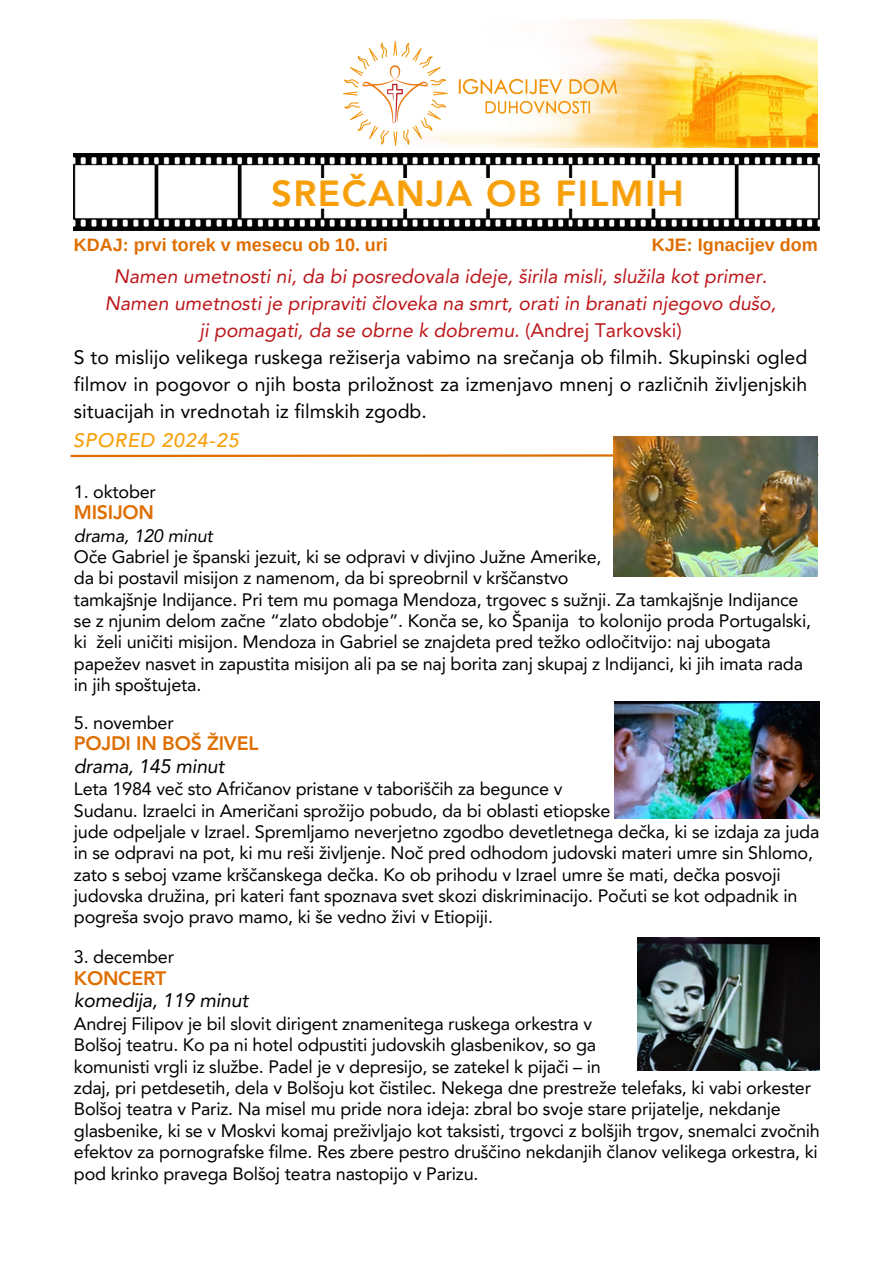
<style>
.page{position:relative;width:894px;height:1264px;background:#fff}
.page>*{position:absolute;margin:0;border:0;box-sizing:border-box;transform-origin:0 0}
.t1{font:800 36px "Avenir LT Pro";letter-spacing:.045em;color:#f79f08}
.t2{font:19.5px/27px "Avenir LT Pro";color:#000;text-align:justify}
.t3{font:italic 19.5px "Avenir LT Pro";color:#bd171b}
.t4{font:italic 19.5px "Avenir LT Pro";letter-spacing:-.015em;color:#000}
.t5{font:800 19.5px "Avenir LT Pro";letter-spacing:-.015em;color:#df6e00}
.t6{font:italic 19.5px "Avenir LT Pro";letter-spacing:.045em;color:#f79f08}
.t7{font:18px/21.3px "Avenir LT Pro";letter-spacing:-.015em;color:#000}
.t8{font:700 18px "Arimo";color:#df6e00}
.t9{font:italic 18px "Avenir LT Pro";letter-spacing:-.015em;color:#000}
.s1{font-style:normal}
</style>
<div class="page">
<img style="left:456px;top:20px;width:361px;height:128px">
<img style="left:343px;top:41px;width:273px;height:105px">
<img style="left:74px;top:154px;width:745px;height:76px">
<div style="left:303px;top:178px;width:423px;height:31px;background:#fff;border-radius:15px"></div>
<svg style="left:70px;top:453px;width:749px;height:5px"></svg>
<img style="left:613px;top:436px;width:204px;height:140px">
<img style="left:614px;top:701px;width:205px;height:117px">
<img style="left:637px;top:937px;width:182px;height:133px">
<h1 class="t1" style="left:271px;top:178px;width:414px">SREČANJA OB FILMIH</h1>
<h3 class="t8" style="left:651px;top:235px;width:167px">KJE: Ignacijev dom</h3>
<h2 class="t8" style="left:74px;top:235px;width:315px">KDAJ: prvi torek v mesecu ob 10. uri</h2>
<p class="t3" style="left:114px;top:268px;width:654px">Namen umetnosti ni, da bi posredovala ideje, širila misli, služila kot primer.</p>
<p class="t3" style="left:105px;top:295px;width:672px">Namen umetnosti je pripraviti človeka na smrt, orati in branati njegovo dušo,</p>
<p class="t3" style="left:199px;top:322px;width:484px">ji pomagati, da se obrne k dobremu. <span class="s1">(Andrej Tarkovski)</span></p>
<p class="t2" style="left:74px;top:345px;width:734px">S to mislijo velikega ruskega režiserja vabimo na srečanja ob filmih. Skupinski ogled filmov in pogovor o njih bosta priložnost za izmenjavo mnenj o različnih življenjskih situacijah in vrednotah iz filmskih zgodb.</p>
<h3 class="t6" style="left:73px;top:432px;width:167px">SPORED 2024-25</h3>
<p class="t7" style="left:74px;top:482px;width:83px">1. oktober</p>
<p class="t5" style="left:74px;top:504px;width:82px">MISIJON</p>
<p class="t9" style="left:74px;top:528px;width:140px">drama, 120 minut</p>
<p class="t7" style="left:74px;top:547px;width:529px">Oče Gabriel je španski jezuit, ki se odpravi v divjino Južne Amerike,</p>
<p class="t7" style="left:74px;top:569px;width:496px">da bi postavil misijon z namenom, da bi spreobrnil v krščanstvo</p>
<p class="t7" style="left:74px;top:590px;width:738px">tamkajšnje Indijance. Pri tem mu pomaga Mendoza, trgovec s sužnji. Za tamkajšnje Indijance se z njunim delom začne “zlato obdobje”. Konča se, ko Španija to kolonijo proda Portugalski, ki želi uničiti misijon. Mendoza in Gabriel se znajdeta pred težko odločitvijo: naj ubogata papežev nasvet in zapustita misijon ali pa se naj borita zanj skupaj z Indijanci, ki jih imata rada in jih spoštujeta.</p>
<p class="t7" style="left:74px;top:713px;width:101px">5. november</p>
<p class="t5" style="left:74px;top:735px;width:186px">POJDI IN BOŠ ŽIVEL</p>
<p class="t4" style="left:74px;top:757px;width:152px">drama, 145 minut</p>
<p class="t7" style="left:74px;top:779px;width:490px">Leta 1984 več sto Afričanov pristane v taboriščih za begunce v</p>
<p class="t7" style="left:74px;top:801px;width:538px">Sudanu. Izraelci in Američani sprožijo pobudo, da bi oblasti etiopske</p>
<p class="t7" style="left:74px;top:822px;width:746px">jude odpeljale v Izrael. Spremljamo neverjetno zgodbo devetletnega dečka, ki se izdaja za juda in se odpravi na pot, ki mu reši življenje. Noč pred odhodom judovski materi umre sin Shlomo, zato s seboj vzame krščanskega dečka. Ko ob prihodu v Izrael umre še mati, dečka posvoji judovska družina, pri kateri fant spoznava svet skozi diskriminacijo. Počuti se kot odpadnik in pogreša svojo pravo mamo, ki še vedno živi v Etiopiji.</p>
<p class="t7" style="left:74px;top:948px;width:102px">3. december</p>
<p class="t5" style="left:74px;top:970px;width:94px">KONCERT</p>
<p class="t4" style="left:74px;top:992px;width:176px">komedija, 119 minut</p>
<p class="t7" style="left:74px;top:1014px;width:519px">Andrej Filipov je bil slovit dirigent znamenitega ruskega orkestra v</p>
<p class="t7" style="left:74px;top:1036px;width:523px">Bolšoj teatru. Ko pa ni hotel odpustiti judovskih glasbenikov, so ga</p>
<p class="t7" style="left:74px;top:1057px;width:528px">komunisti vrgli iz službe. Padel je v depresijo, se zatekel k pijači – in</p>
<p class="t7" style="left:74px;top:1078px;width:747px">zdaj, pri petdesetih, dela v Bolšoju kot čistilec. Nekega dne prestreže telefaks, ki vabi orkester Bolšoj teatra v Pariz. Na misel mu pride nora ideja: zbral bo svoje stare prijatelje, nekdanje glasbenike, ki se v Moskvi komaj preživljajo kot taksisti, trgovci z bolšjih trgov, snemalci zvočnih efektov za pornografske filme. Res zbere pestro druščino nekdanjih članov velikega orkestra, ki pod krinko pravega Bolšoj teatra nastopijo v Parizu.</p>
</div>
